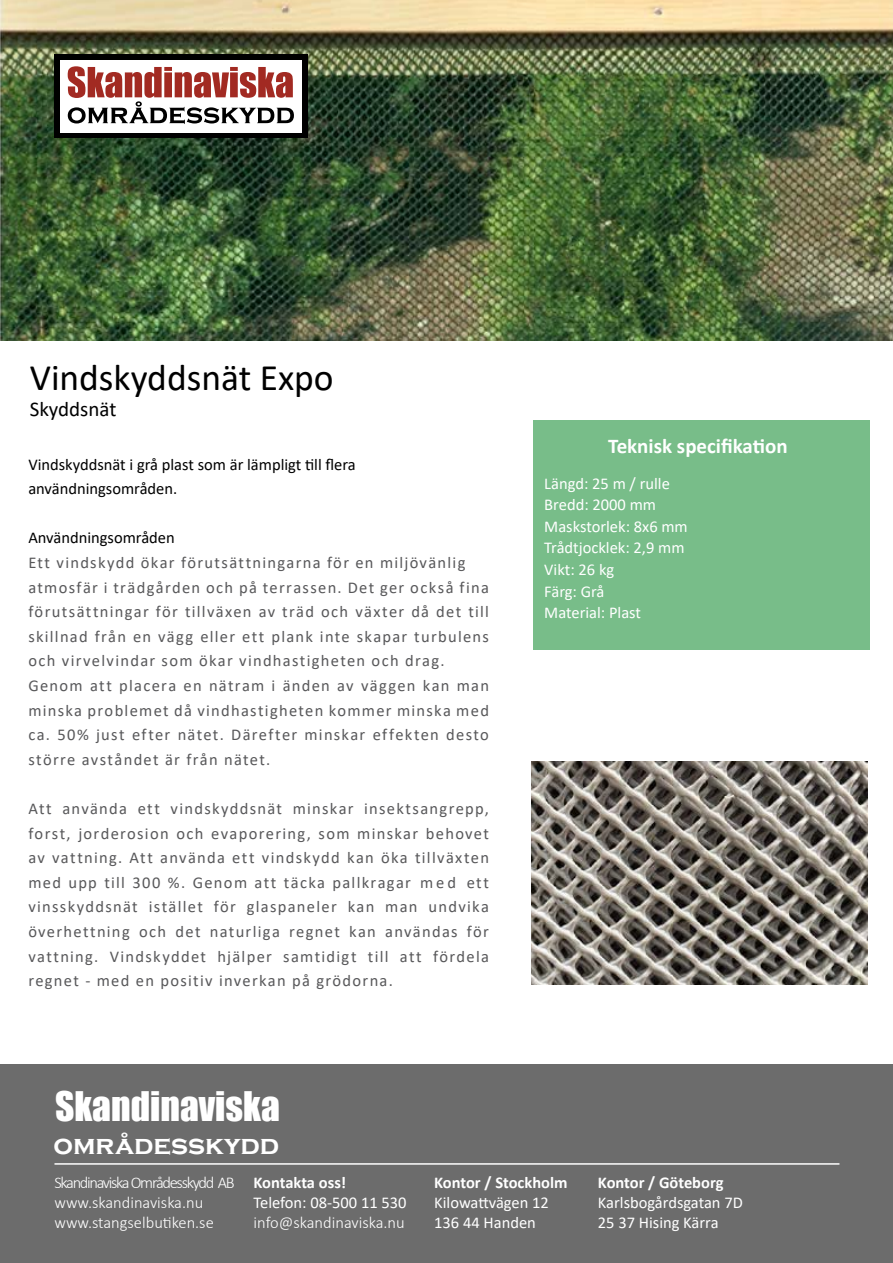
<style>
.page{position:relative;width:893px;height:1263px;background:#fff}
.page>*{position:absolute;margin:0;border:0;box-sizing:border-box;transform-origin:0 0}
.t1{font:37.5px "Calibri";color:#000}
.t2{font:37.5px "Impact";color:#fff}
.t3{font:700 27.45px "Copperplate Gothic";color:#fff}
.t4{font:700 21px "Calibri";color:#fff}
.t5{font:21px "Calibri";color:#000}
.t6{font:16.5px/24.6px "Calibri";letter-spacing:.08em;color:#58585a}
.t7{font:16.5px/21.6px "Calibri";color:#fff}
.t8{font:300 16.5px/19.8px "Calibri";letter-spacing:-.005em;color:#fff}
.t9{font:16.5px/24.6px "Calibri";color:#000}
.t10{font:700 16.5px "Calibri";color:#fff}
</style>
<div class="page">
<div style="left:0;top:1064px;width:893px;height:199px;background:#6c6c6c"></div>
<img style="left:531px;top:762px;width:337px;height:222px">
<div style="left:533px;top:421px;width:337px;height:229px;background:#78bd89"></div>
<img style="left:0;top:0;width:893px;height:341px">
<div style="left:54px;top:54px;width:253px;height:84px;background:#000"></div>
<div style="left:60px;top:60px;width:242px;height:72px;background:#fff"></div>
<svg style="left:68px;top:66px;width:226px;height:58px"></svg>
<hr style="left:54px;top:1163px;width:785px;height:2px;background:#fff">
<h1 class="t1" style="left:30px;top:352px;width:305px">Vindskyddsnät Expo</h1>
<p class="t5" style="left:30px;top:394px;width:88px">Skyddsnät</p>
<p class="t9" style="left:28px;top:451px;width:329px">Vindskyddsnät i grå plast som är lämpligt till flera användningsområden.</p>
<p class="t9" style="left:28px;top:525px;width:148px">Användningsområden</p>
<p class="t6" style="left:28px;top:550px;width:462px">Ett vindskydd ökar förutsättningarna för en miljövänlig atmosfär i trädgården och på terrassen. Det ger också fina förutsättningar för tillväxen av träd och växter då det till skillnad från en vägg eller ett plank inte skapar turbulens och virvelvindar som ökar vindhastigheten och drag.<br>Genom att placera en nätram i änden av väggen kan man minska problemet då vindhastigheten kommer minska med ca. 50% just efter nätet. Därefter minskar effekten desto större avståndet är från nätet.</p>
<p class="t6" style="left:28px;top:796px;width:462px;text-align:justify">Att använda ett vindskyddsnät minskar insektsangrepp, forst, jorderosion och evaporering, som minskar behovet av vattning. Att använda ett vindskydd kan öka tillväxten med upp till 300 %. Genom att täcka pallkragar med ett vinsskyddsnät istället för glaspaneler kan man undvika överhettning och det naturliga regnet kan användas för vattning. Vindskyddet hjälper samtidigt till att fördela regnet - med en positiv inverkan på grödorna.</p>
<p class="t4" style="left:608px;top:431px;width:181px">Teknisk specifikation</p>
<p class="t7" style="left:544px;top:472px;width:145px">Längd: 25 m / rulle<br>Bredd: 2000 mm<br>Maskstorlek: 8x6 mm<br>Trådtjocklek: 2,9 mm<br>Vikt: 26 kg<br>Färg: Grå<br>Material: Plast</p>
<h1 class="t2" style="left:55px;top:1077px;width:226px">Skandinaviska</h1>
<h2 class="t3" style="left:53px;top:1129px;width:227px">områdesskydd</h2>
<p class="t8" style="left:54px;top:1172px;width:182px">Skandinaviska Områdesskydd AB www.skandinaviska.nu www.stangselbutiken.se</p>
<p class="t10" style="left:434px;top:1171px;width:135px">Kontor / Stockholm</p>
<p class="t10" style="left:254px;top:1171px;width:94px">Kontakta oss!</p>
<p class="t7" style="left:254px;top:1191px;width:154px">Telefon: 08-500 11 530</p>
<p class="t8" style="left:254px;top:1212px;width:153px">info@skandinaviska.nu</p>
<p class="t7" style="left:434px;top:1192px;width:116px;line-height:19.8px">Kilowattvägen 12<br>136 44 Handen</p>
<p class="t10" style="left:598px;top:1171px;width:127px">Kontor / Göteborg</p>
<p class="t7" style="left:598px;top:1192px;width:146px;line-height:19.8px">Karlsbogårdsgatan 7D<br>25 37 Hising Kärra</p>
</div>
